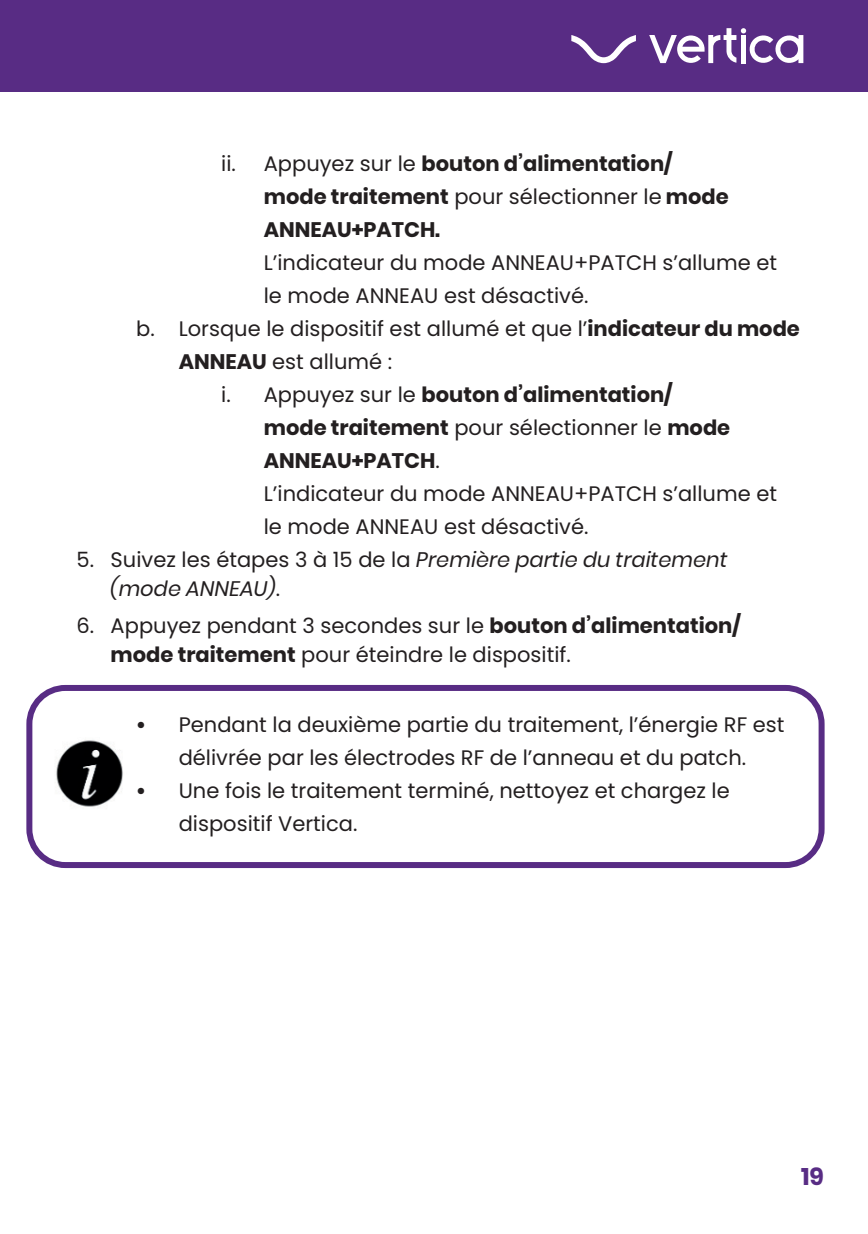
<style>
.page{position:relative;width:868px;height:1234px;background:#fff}
.page>*{position:absolute;margin:0;border:0;box-sizing:border-box;transform-origin:0 0}
.t1{font:700 24px "Poppins";color:#582c84}
.t2{font:21px/33px "Poppins";color:#231f20}
.t3{font:700 21px/33px "Poppins";color:#231f20}
.t4{font:italic 21px/28.5px "Poppins";color:#231f20}
.s1{font-weight:400}
.s2{font-weight:700}
.s3{font-style:normal}
</style>
<div class="page">
<div style="left:0;top:0;width:867px;height:91px;background:#582c84"></div>
<svg style="left:649px;top:28px;width:154px;height:36px"></svg>
<svg style="left:571px;top:35px;width:65px;height:28px"></svg>
<div style="left:26px;top:684px;width:798px;height:183px;border:6px solid #582c84;border-radius:36px"></div>
<img style="left:56px;top:740px;width:67px;height:67px">
<p class="t3" style="left:264px;top:147px;width:466px;text-indent:-43px"><span class="s1">ii. Appuyez sur le</span> bouton d’alimentation/ mode traitement <span class="s1">pour sélectionner le</span> mode<br>ANNEAU+PATCH.</p>
<p class="t2" style="left:264px;top:246px;width:514px">L’indicateur du mode ANNEAU+PATCH s’allume et</p>
<p class="t2" style="left:264px;top:279px;width:326px">le mode ANNEAU est désactivé.</p>
<p class="t2" style="left:136px;top:312px;width:665px">b. Lorsque le dispositif est allumé et que l’<span class="s2">indicateur du mode</span></p>
<p class="t2" style="left:179px;top:345px;width:215px"><span class="s2">ANNEAU</span> est allumé :</p>
<p class="t3" style="left:221px;top:378px;width:452px"><span class="s1">i. Appuyez sur le</span> bouton d’alimentation/</p>
<p class="t3" style="left:264px;top:411px;width:468px">mode traitement <span class="s1">pour sélectionner le</span> mode</p>
<p class="t3" style="left:264px;top:444px;width:177px">ANNEAU+PATCH<span class="s1">.</span></p>
<p class="t2" style="left:264px;top:477px;width:514px">L’indicateur du mode ANNEAU+PATCH s’allume et</p>
<p class="t2" style="left:264px;top:510px;width:326px">le mode ANNEAU est désactivé.</p>
<p class="t4" style="left:111px;top:545px;width:618px;text-indent:-34px"><span class="s3">5. Suivez les étapes 3 à 15 de la</span> Première partie du traitement (mode ANNEAU)<span class="s3">.</span></p>
<p class="t2" style="left:111px;top:611px;width:631px;line-height:28.5px;text-indent:-34px">6. Appuyez pendant 3 secondes sur le <span class="s2">bouton d’alimentation/ mode traitement</span> pour éteindre le dispositif.</p>
<p class="t2" style="left:136px;top:708px;width:649px;text-align:center"><span class="s2">•</span> Pendant la deuxième partie du traitement, l’énergie RF est délivrée par les électrodes RF de l’anneau et du patch.</p>
<p class="t2" style="left:179px;top:774px;width:552px;text-indent:-43px"><span class="s2">•</span> Une fois le traitement terminé, nettoyez et chargez le dispositif Vertica.</p>
<p class="t1" style="left:800px;top:1162px;width:24px">19</p>
</div>
